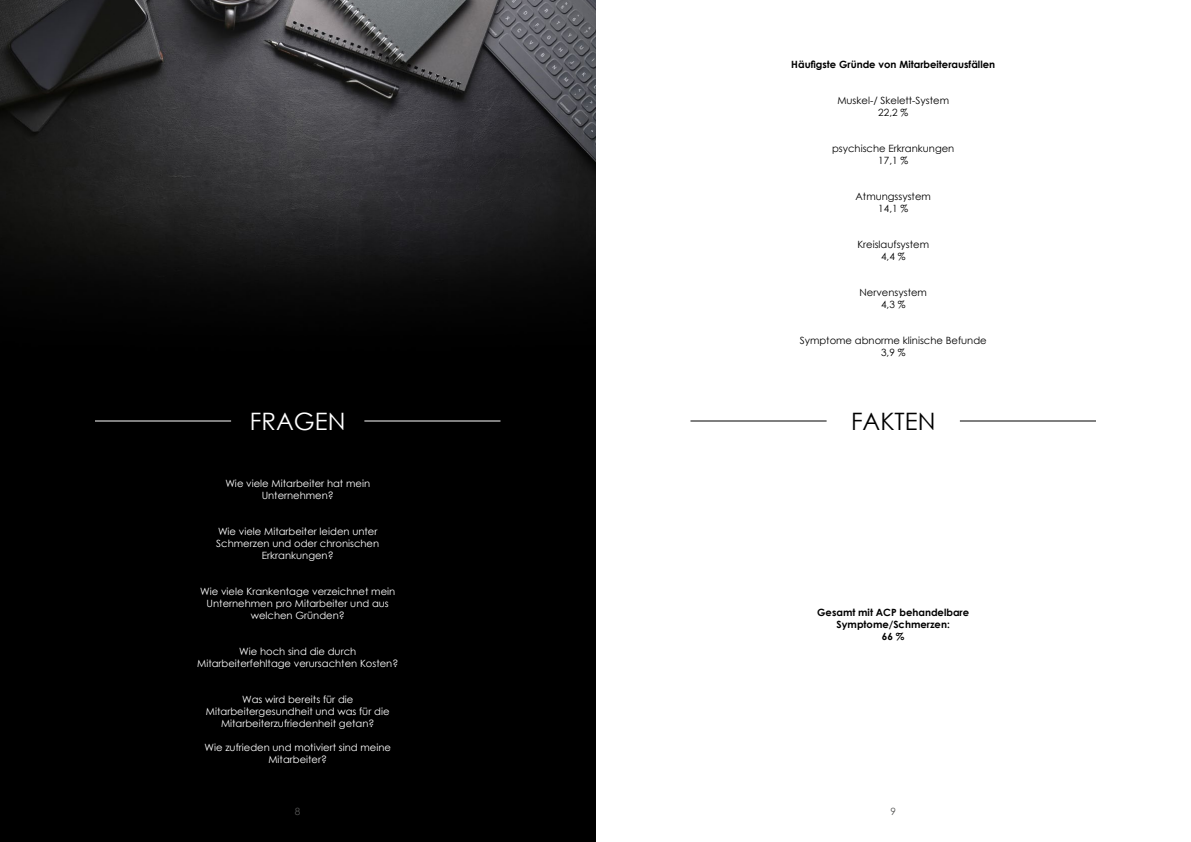
<style>
.page{position:relative;width:1191px;height:842px;background:#fff}
.page>*{position:absolute;margin:0;border:0;box-sizing:border-box;transform-origin:0 0}
.t1{font:24px "Century Gothic";color:#fff}
.t2{font:24px "Century Gothic";color:#000}
.t3{font:10px/12px "Century Gothic";color:#fff;text-align:center}
.t4{font:10px/12px "Century Gothic";color:#000;text-align:center}
.t5{font:700 10px/12px "Century Gothic";color:#000;text-align:center}
.t6{font:10px "Century Gothic";color:#575756}
</style>
<div class="page">
<div style="left:0;top:0;width:595px;height:842px;background:#000"></div>
<hr style="left:364px;top:420px;width:136px;height:1px;background:#fff">
<hr style="left:95px;top:420px;width:136px;height:1px;background:#fff">
<hr style="left:960px;top:420px;width:136px;height:1px;background:#000">
<hr style="left:690px;top:420px;width:136px;height:1px;background:#000">
<img style="left:0;top:0;width:595px;height:291px">
<p class="t5" style="left:791px;top:58px;width:205px">Häufigste Gründe von Mitarbeiterausfällen</p>
<p class="t4" style="left:837px;top:94px;width:113px">Muskel-/ Skelett-System<br>22,2 %</p>
<p class="t4" style="left:832px;top:142px;width:124px">psychische Erkrankungen<br>17,1 %</p>
<p class="t4" style="left:855px;top:190px;width:77px">Atmungssystem<br>14,1 %</p>
<p class="t4" style="left:857px;top:238px;width:73px">Kreislaufsystem<br>4,4 %</p>
<p class="t4" style="left:859px;top:286px;width:69px">Nervensystem<br>4,3 %</p>
<p class="t4" style="left:799px;top:334px;width:188px">Symptome abnorme klinische Befunde<br>3,9 %</p>
<h1 class="t1" style="left:250px;top:405px;width:97px">FRAGEN</h1>
<h1 class="t2" style="left:851px;top:405px;width:86px">FAKTEN</h1>
<p class="t3" style="left:225px;top:477px;width:146px">Wie viele Mitarbeiter hat mein<br>Unternehmen?</p>
<p class="t3" style="left:216px;top:525px;width:164px">Wie viele Mitarbeiter leiden unter<br>Schmerzen und oder chronischen<br>Erkrankungen?</p>
<p class="t3" style="left:200px;top:585px;width:196px">Wie viele Krankentage verzeichnet mein<br>Unternehmen pro Mitarbeiter und aus welchen Gründen?</p>
<p class="t3" style="left:197px;top:645px;width:203px">Wie hoch sind die durch<br>Mitarbeiterfehltage verursachten Kosten?</p>
<p class="t3" style="left:206px;top:693px;width:185px">Was wird bereits für die<br>Mitarbeitergesundheit und was für die<br>Mitarbeiterzufriedenheit getan?</p>
<p class="t3" style="left:204px;top:741px;width:188px">Wie zufrieden und motiviert sind meine<br>Mitarbeiter?</p>
<p class="t5" style="left:817px;top:606px;width:153px">Gesamt mit ACP behandelbare<br>Symptome/Schmerzen:<br>66 %</p>
<p class="t6" style="left:295px;top:805px;width:7px">8</p>
<p class="t6" style="left:890px;top:805px;width:7px">9</p>
</div>
